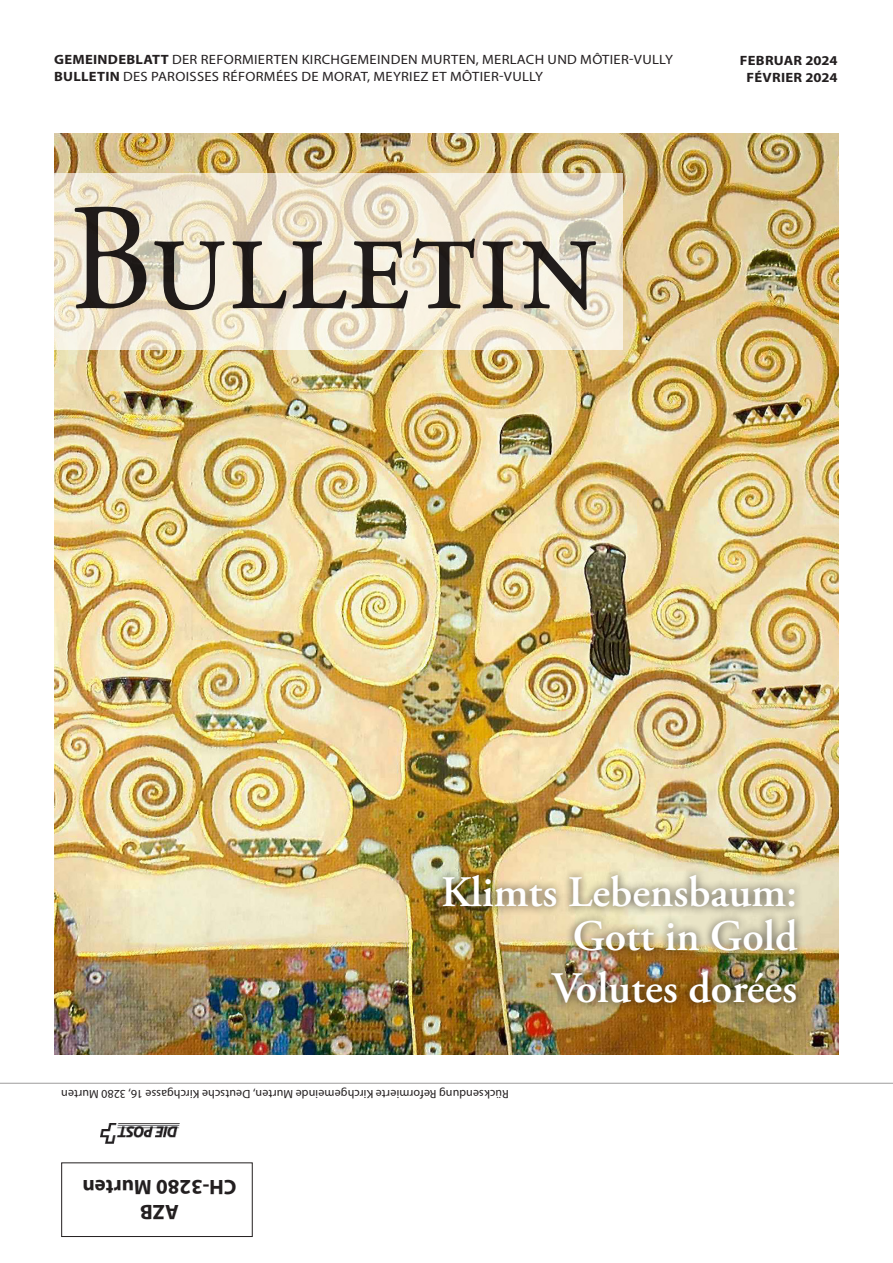
<style>
.page{position:relative;width:893px;height:1263px;background:#fff}
.page>*{position:absolute;margin:0;border:0;box-sizing:border-box;transform-origin:0 0}
.t1{font:152.7px "Adobe Garamond Pro";letter-spacing:.01em;color:#231f20;scale:.91 1}
.t2{font:600 43.5px/43.5px "Adobe Garamond Pro";color:#fff;text-align:right}
.t3{font:700 21px/25.2px "Myriad Pro";color:#231f20;text-align:center}
.t4{font:13.5px/16.2px "Myriad Pro";letter-spacing:.02em;color:#231f20;scale:1.08 1}
.t5{font:700 13.5px/16.2px "Myriad Pro";letter-spacing:.02em;color:#231f20;text-align:center;scale:1.08 1}
.t6{font:12px "Myriad Pro";letter-spacing:.01em;color:#231f20}
.s1{font-weight:700}
</style>
<div class="page">
<img style="left:54px;top:133px;width:785px;height:921px">
<svg style="left:54px;top:173px;width:568px;height:176px;background:#ede3ce"></svg>
<div style="left:435px;top:866px;width:371px;height:146px;background:#231f20;opacity:.83"></div>
<hr style="left:0;top:1083px;width:893px;height:1px;background:#231f20">
<div style="left:61px;top:1162px;width:192px;height:75px;border:1px solid #231f20"></div>
<img style="left:101px;top:1123px;width:78px;height:20px">
<p class="t4" style="left:54px;top:51px;width:575px"><span class="s1">GEMEINDEBLATT</span> DER REFORMIERTEN KIRCHGEMEINDEN MURTEN, MERLACH UND MÔTIER-VULLY<br><span class="s1">BULLETIN</span> DES PAROISSES RÉFORMÉES DE MORAT, MEYRIEZ ET MÔTIER-VULLY</p>
<p class="t5" style="left:740px;top:52px;width:92px">FEBRUAR 2024<br>FÉVRIER 2024</p>
<h1 class="t1" style="left:69px;top:168px;width:584px">Bulletin</h1>
<h2 class="t2" style="left:441px;top:871px;width:358px">Klimts Lebensbaum:<br>Gott in Gold</h2>
<h2 class="t2" style="left:552px;top:967px;width:247px">Volutes dorées</h2>
<p class="t6" style="left:509px;top:1101px;width:449px;rotate:-180deg">Rücksendung Reformierte Kirchgemeinde Murten, Deutsche Kirchgasse 16, 3280 Murten</p>
<h3 class="t3" style="left:236px;top:1226px;width:156px;rotate:-180deg">AZB<br>CH-3280 Murten</h3>
</div>
